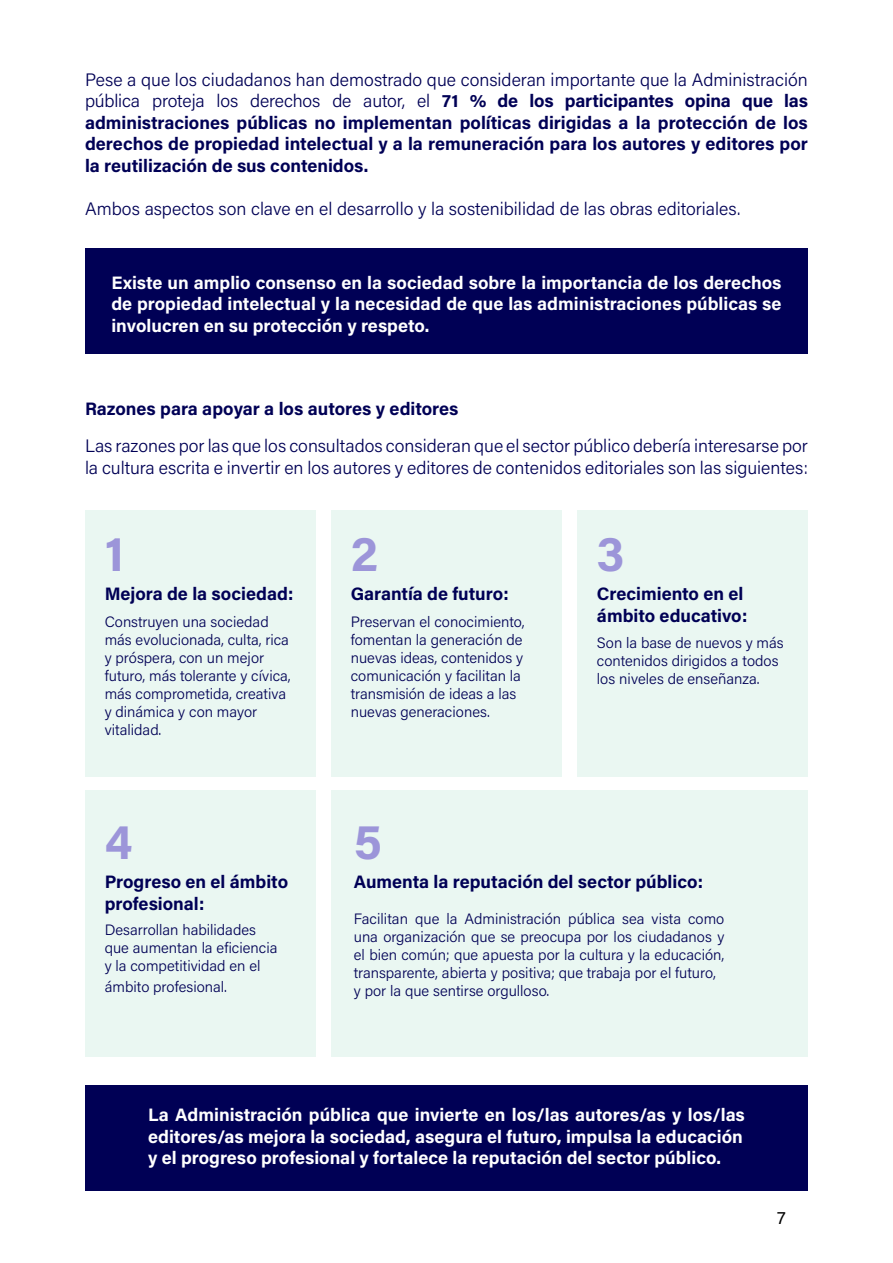
<style>
.page{position:relative;width:893px;height:1263px;background:#fff}
.page>*{position:absolute;margin:0;border:0;box-sizing:border-box;transform-origin:0 0}
.t1{font:700 49.5px "Acumin Pro";color:#9c95d9}
.t2{font:700 18px/21.6px "Acumin Pro";color:#005}
.t3{font:700 18px/21.6px "Acumin Pro";color:#fff;text-align:justify}
.t4{font:300 18px/21.6px "Acumin Pro";color:#005}
.t5{font:18px "Acumin Pro";color:#000}
.t6{font:300 15px/18px "Acumin Pro";color:#005}
.s1{font-weight:300}
</style>
<div class="page">
<div style="left:85px;top:510px;width:231px;height:267px;background:#eaf7f2"></div>
<div style="left:331px;top:510px;width:231px;height:267px;background:#eaf7f2"></div>
<div style="left:577px;top:510px;width:231px;height:267px;background:#eaf7f2"></div>
<div style="left:85px;top:791px;width:231px;height:266px;background:#eaf7f2"></div>
<div style="left:331px;top:791px;width:477px;height:266px;background:#eaf7f2"></div>
<div style="left:85px;top:249px;width:723px;height:105px;background:#005"></div>
<div style="left:85px;top:1086px;width:723px;height:105px;background:#005"></div>
<p class="t2" style="left:85px;top:68px;width:724px;text-align:justify"><span class="s1">Pese a que los ciudadanos han demostrado que consideran importante que la Administración pública proteja los derechos de autor, el</span> 71 % de los participantes opina que las administraciones públicas no implementan políticas dirigidas a la protección de los derechos de propiedad intelectual y a la remuneración para los autores y editores por la reutilización de sus contenidos.</p>
<p class="t4" style="left:85px;top:197px;width:657px">Ambos aspectos son clave en el desarrollo y la sostenibilidad de las obras editoriales.</p>
<p class="t3" style="left:111px;top:271px;width:672px">Existe un amplio consenso en la sociedad sobre la importancia de los derechos de propiedad intelectual y la necesidad de que las administraciones públicas se involucren en su protección y respeto.</p>
<p class="t2" style="left:85px;top:397px;width:375px">Razones para apoyar a los autores y editores</p>
<p class="t4" style="left:85px;top:434px;width:724px">Las razones por las que los consultados consideran que el sector público debería interesarse por la cultura escrita e invertir en los autores y editores de contenidos editoriales son las siguientes:</p>
<p class="t1" style="left:105px;top:519px;width:21px">1</p>
<p class="t2" style="left:105px;top:582px;width:190px">Mejora de la sociedad:</p>
<p class="t6" style="left:105px;top:612px;width:187px">Construyen una sociedad más evolucionada, culta, rica y próspera, con un mejor futuro, más tolerante y cívica, más comprometida, creativa y dinámica y con mayor vitalidad.</p>
<p class="t1" style="left:351px;top:519px;width:29px">2</p>
<p class="t1" style="left:597px;top:519px;width:29px">3</p>
<p class="t2" style="left:351px;top:582px;width:159px">Garantía de futuro:</p>
<p class="t2" style="left:597px;top:582px;width:152px">Crecimiento en el ámbito educativo:</p>
<p class="t6" style="left:351px;top:612px;width:175px">Preservan el conocimiento, fomentan la generación de nuevas ideas, contenidos y comunicación y facilitan la transmisión de ideas a las nuevas generaciones.</p>
<p class="t6" style="left:597px;top:634px;width:188px">Son la base de nuevos y más contenidos dirigidos a todos los niveles de enseñanza.</p>
<p class="t1" style="left:105px;top:807px;width:29px">4</p>
<p class="t1" style="left:354px;top:807px;width:30px">5</p>
<p class="t2" style="left:105px;top:870px;width:185px">Progreso en el ámbito profesional:</p>
<p class="t2" style="left:354px;top:870px;width:351px">Aumenta la reputación del sector público:</p>
<p class="t6" style="left:354px;top:909px;width:372px;text-align:justify">Facilitan que la Administración pública sea vista como una organización que se preocupa por los ciudadanos y el bien común; que apuesta por la cultura y la educación, transparente, abierta y positiva; que trabaja por el futuro,</p>
<p class="t6" style="left:354px;top:981px;width:197px">y por la que sentirse orgulloso.</p>
<p class="t6" style="left:105px;top:920px;width:174px">Desarrollan habilidades que aumentan la eficiencia y la competitividad en el</p>
<p class="t6" style="left:105px;top:978px;width:124px">ámbito profesional.</p>
<p class="t3" style="left:148px;top:1103px;width:598px">La Administración pública que invierte en los/las autores/as y los/las editores/as mejora la sociedad, asegura el futuro, impulsa la educación</p>
<p class="t3" style="left:148px;top:1146px;width:574px">y el progreso profesional y fortalece la reputación del sector público.</p>
<p class="t5" style="left:777px;top:1205px;width:10px">7</p>
</div>
